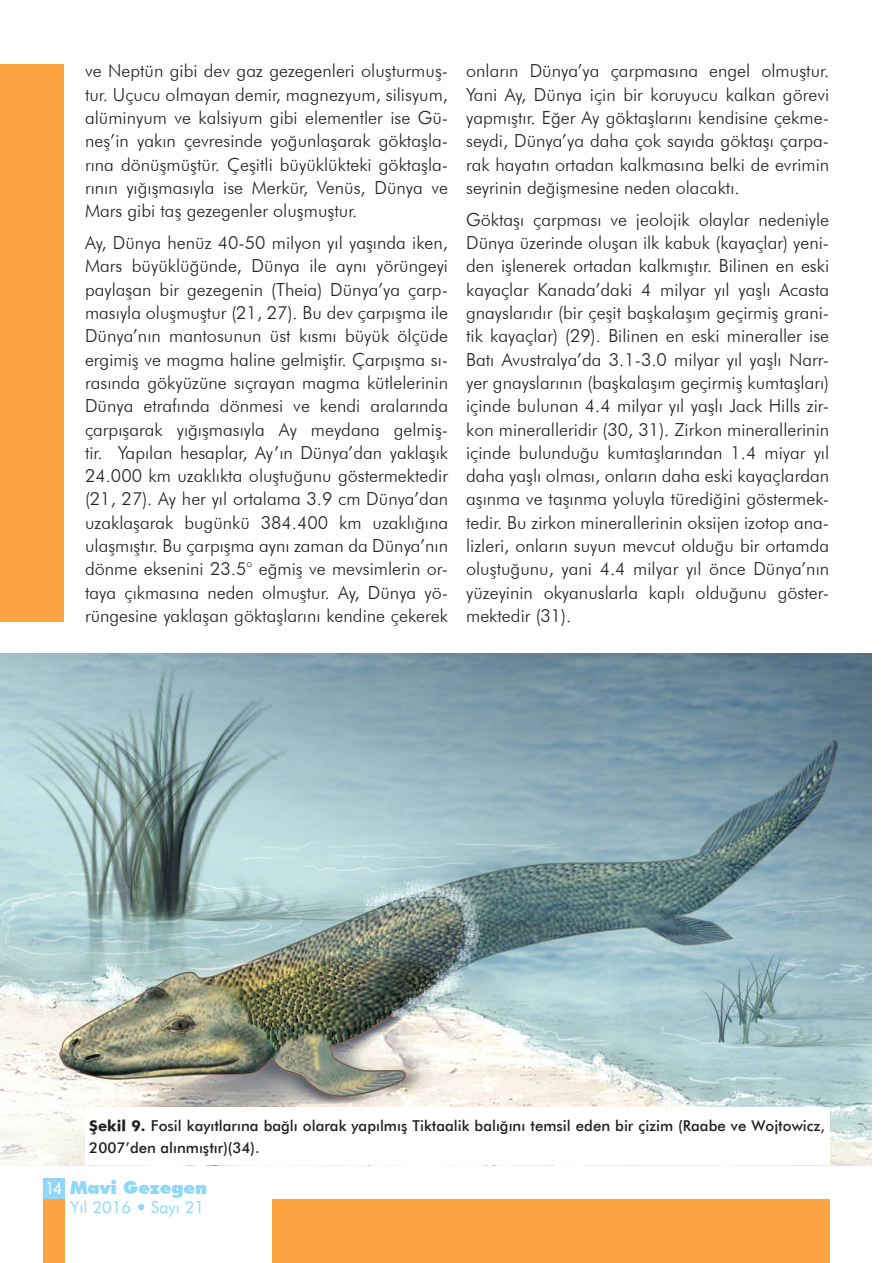
<style>
.page{position:relative;width:893px;height:1263px;background:#fff}
.page>*{position:absolute;margin:0;border:0;box-sizing:border-box;transform-origin:0 0}
._04_metin{font:300 18px/23.2px "Futura BT";color:#231f20;text-align:justify}
.t1{font:900 18px "Futura BT";color:#91d8f7}
.t2{font:16.5px "Futura BT";color:#91d8f7}
._06_sekil_alti{font:500 15px/22.5px "Futura BT";color:#231f20}
.s1{font-family:"Futura Md BT Bold";font-weight:400}
.s2{font-weight:400;font-size:16.5px;color:#fff}
</style>
<div class="page">
<div style="left:43px;top:1178px;width:21px;height:64px;background:#91d8f7"></div>
<div style="left:43px;top:1199px;width:21px;height:64px;background:#fca342"></div>
<div style="left:272px;top:1199px;width:557px;height:64px;background:#fca342"></div>
<svg style="left:138px;top:1204px;width:6px;height:6px"></svg>
<div style="left:0;top:65px;width:64px;height:557px;background:#fca342"></div>
<img style="left:0;top:654px;width:872px;height:511px">
<div style="left:85px;top:1108px;width:744px;height:57px;background:#fff"></div>
<p class="_04_metin" style="left:85px;top:59px;width:365px">ve Neptün gibi dev gaz gezegenleri oluşturmuş&shy;tur. Uçucu olmayan demir, magnezyum, silisyum, alüminyum ve kalsiyum gibi elementler ise Gü&shy;neş’in yakın çevresinde yoğunlaşarak göktaşla&shy;rına dönüşmüştür. Çeşitli büyüklükteki göktaşla&shy;rının yığışmasıyla ise Merkür, Venüs, Dünya ve Mars gibi taş gezegenler oluşmuştur.</p>
<p class="_04_metin" style="left:85px;top:231px;width:365px">Ay, Dünya henüz 40-50 milyon yıl yaşında iken, Mars büyüklüğünde, Dünya ile aynı yörüngeyi paylaşan bir gezegenin (Theia) Dünya’ya çarp&shy;masıyla oluşmuştur (21, 27). Bu dev çarpışma ile Dünya’nın mantosunun üst kısmı büyük ölçüde ergimiş ve magma haline gelmiştir. Çarpışma sı&shy;rasında gökyüzüne sıçrayan magma kütlelerinin Dünya etrafında dönmesi ve kendi aralarında çarpışarak yığışmasıyla Ay meydana gelmiş&shy;tir. Yapılan hesaplar, Ay’ın Dünya’dan yaklaşık 24.000 km uzaklıkta oluştuğunu göstermektedir (21, 27). Ay her yıl ortalama 3.9 cm Dünya’dan uzaklaşarak bugünkü 384.400 km uzaklığına ulaşmıştır. Bu çarpışma aynı zaman da Dünya’nın dönme eksenini 23.5° eğmiş ve mevsimlerin or&shy;taya çıkmasına neden olmuştur. Ay, Dünya yö&shy;rüngesine yaklaşan göktaşlarını kendine çekerek</p>
<p class="_04_metin" style="left:466px;top:59px;width:365px">onların Dünya’ya çarpmasına engel olmuştur.<br>Yani Ay, Dünya için bir koruyucu kalkan görevi yapmıştır. Eğer Ay göktaşlarını kendisine çekme&shy;seydi, Dünya’ya daha çok sayıda göktaşı çarpa&shy;rak hayatın ortadan kalkmasına belki de evrimin seyrinin değişmesine neden olacaktı.</p>
<p class="_04_metin" style="left:466px;top:208px;width:365px">Göktaşı çarpması ve jeolojik olaylar nedeniyle Dünya üzerinde oluşan ilk kabuk (kayaçlar) yeni&shy;den işlenerek ortadan kalkmıştır. Bilinen en eski kayaçlar Kanada’daki 4 milyar yıl yaşlı Acasta gnayslarıdır (bir çeşit başkalaşım geçirmiş grani&shy;tik kayaçlar) (29). Bilinen en eski mineraller ise Batı Avustralya’da 3.1-3.0 milyar yıl yaşlı Narr&shy;yer gnayslarının (başkalaşım geçirmiş kumtaşları) içinde bulunan 4.4 milyar yıl yaşlı Jack Hills zir&shy;kon mineralleridir (30, 31). Zirkon minerallerinin içinde bulunduğu kumtaşlarından 1.4 miyar yıl daha yaşlı olması, onların daha eski kayaçlardan aşınma ve taşınma yoluyla türediğini göstermek&shy;tedir. Bu zirkon minerallerinin oksijen izotop ana&shy;lizleri, onların suyun mevcut olduğu bir ortamda oluştuğunu, yani 4.4 milyar yıl önce Dünya’nın yüzeyinin okyanuslarla kaplı olduğunu göster&shy;mektedir (31).</p>
<p class="_06_sekil_alti" style="left:89px;top:1114px;width:737px"><span class="s1">Şekil 9.</span> Fosil kayıtlarına bağlı olarak yapılmış Tiktaalik balığını temsil eden bir çizim (Raabe ve Wojtowicz,<br>2007’den alınmıştır)(34).</p>
<p class="t1" style="left:45px;top:1177px;width:164px"><span class="s2">14</span> Mavi Gezegen</p>
<p class="t2" style="left:70px;top:1197px;width:136px">Yıl 2016 Sayı 21</p>
</div>
